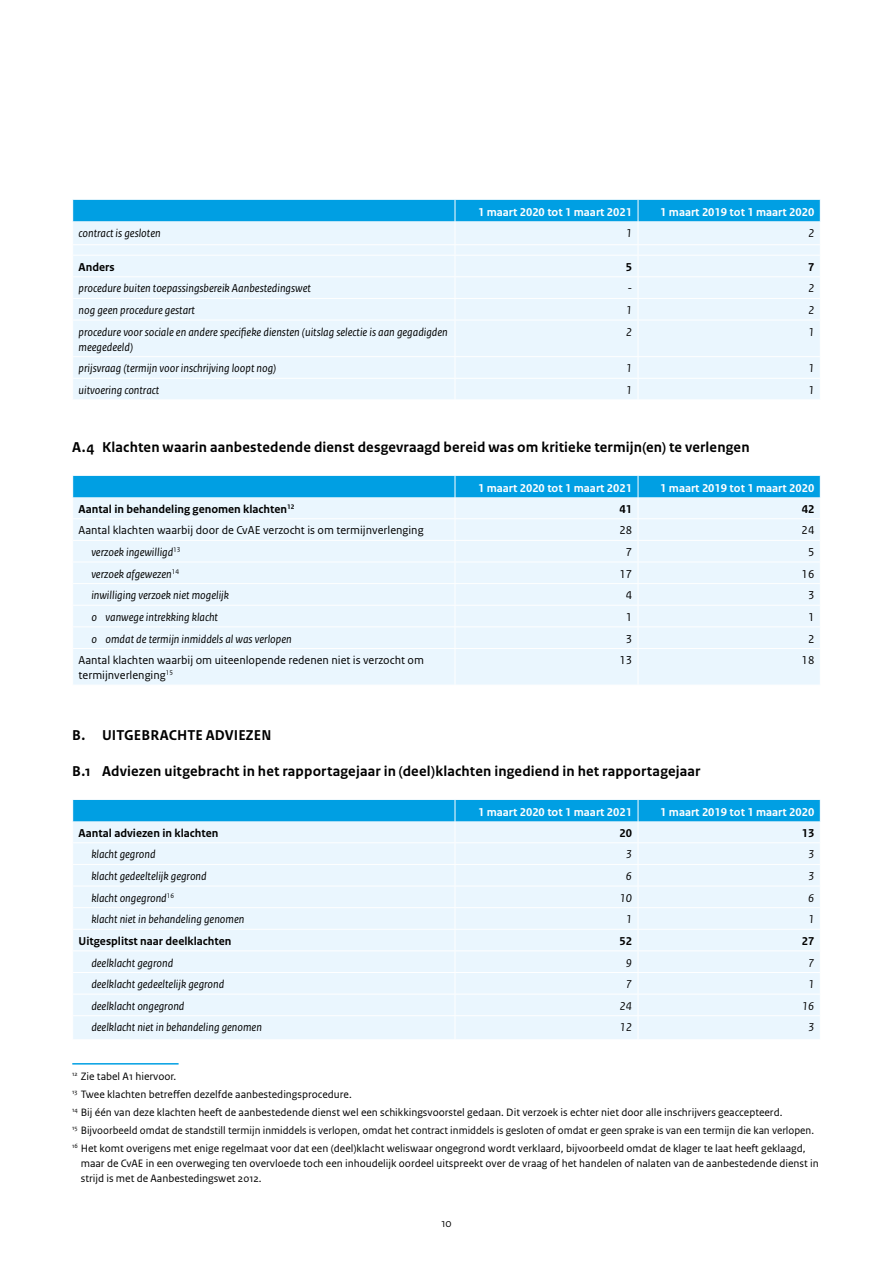
<style>
.page{position:relative;width:893px;height:1263px;background:#fff}
.page>*{position:absolute;margin:0;border:0;box-sizing:border-box;transform-origin:0 0}
.t1{font:700 15px "Rijksoverheid Sans Text";letter-spacing:.01em;color:#000}
.t2{font:italic 12px/15px "Rijksoverheid Sans Text";color:#000}
.t3{font:12px/15px "Rijksoverheid Sans Text";color:#000}
.t4{font:700 12px "Rijksoverheid Sans Text";color:#fff}
.t5{font:700 12px "Rijksoverheid Sans Text";color:#000}
.t6{font:12px "Rijksoverheid Sans Heading";color:#000}
.t7{font:11.25px/18px "Rijksoverheid Sans Text";color:#000}
</style>
<div class="page">
<div style="left:73px;top:321px;width:747px;height:78px;background:#eaf6fe"></div>
<hr style="left:455px;top:320px;width:1px;height:36px;background:#fff">
<hr style="left:638px;top:320px;width:1px;height:36px;background:#fff">
<hr style="left:72px;top:356px;width:383px;height:1px;background:#fff">
<hr style="left:455px;top:356px;width:183px;height:1px;background:#fff">
<hr style="left:638px;top:356px;width:183px;height:1px;background:#fff">
<hr style="left:72px;top:378px;width:383px;height:1px;background:#fff">
<hr style="left:455px;top:378px;width:183px;height:1px;background:#fff">
<svg style="left:455px;top:357px;width:1px;height:42px"></svg>
<hr style="left:638px;top:378px;width:183px;height:1px;background:#fff">
<svg style="left:638px;top:357px;width:1px;height:42px"></svg>
<svg style="left:72px;top:200px;width:749px;height:120px;background:#c1e7f9"></svg>
<div style="left:73px;top:649px;width:747px;height:36px;background:#eaf6fe"></div>
<hr style="left:455px;top:649px;width:1px;height:36px;background:#fff">
<hr style="left:638px;top:649px;width:1px;height:36px;background:#fff">
<svg style="left:72px;top:476px;width:749px;height:172px;background:#ceebfa"></svg>
<svg style="left:72px;top:800px;width:749px;height:239px;background:#d6eefb"></svg>
<hr style="left:72px;top:1063px;width:107px;height:1px;background:#009fe3">
<p class="t4" style="left:478px;top:205px;width:156px">1 maart 2020 tot 1 maart 2021</p>
<p class="t4" style="left:660px;top:205px;width:156px">1 maart 2019 tot 1 maart 2020</p>
<p class="t2" style="left:79px;top:226px;width:84px">contract is gesloten</p>
<p class="t2" style="left:626px;top:226px;width:8px">1</p>
<p class="t2" style="left:808px;top:226px;width:8px">2</p>
<p class="t5" style="left:79px;top:260px;width:37px">Anders</p>
<p class="t5" style="left:626px;top:260px;width:8px">5</p>
<p class="t5" style="left:808px;top:260px;width:8px">7</p>
<p class="t2" style="left:79px;top:281px;width:234px">procedure buiten toepassingsbereik Aanbestedingswet</p>
<p class="t2" style="left:627px;top:281px;width:6px">-</p>
<p class="t2" style="left:808px;top:281px;width:8px">2</p>
<p class="t2" style="left:79px;top:303px;width:118px">nog geen procedure gestart</p>
<p class="t2" style="left:626px;top:303px;width:8px">1</p>
<p class="t2" style="left:808px;top:303px;width:8px">2</p>
<p class="t2" style="left:79px;top:325px;width:371px">procedure voor sociale en andere specifieke diensten (uitslag selectie is aan gegadigden meegedeeld)</p>
<p class="t2" style="left:626px;top:325px;width:8px">2</p>
<p class="t2" style="left:808px;top:325px;width:8px">1</p>
<p class="t2" style="left:79px;top:361px;width:199px">prijsvraag (termijn voor inschrijving loopt nog)</p>
<p class="t2" style="left:626px;top:361px;width:8px">1</p>
<p class="t2" style="left:808px;top:361px;width:8px">1</p>
<p class="t2" style="left:79px;top:383px;width:82px">uitvoering contract</p>
<p class="t2" style="left:626px;top:383px;width:8px">1</p>
<p class="t2" style="left:808px;top:383px;width:8px">1</p>
<h1 class="t1" style="left:72px;top:438px;width:679px">A.4 Klachten waarin aanbestedende dienst desgevraagd bereid was om kritieke termijn(en) te verlengen</h1>
<p class="t4" style="left:478px;top:481px;width:156px">1 maart 2020 tot 1 maart 2021</p>
<p class="t4" style="left:660px;top:481px;width:156px">1 maart 2019 tot 1 maart 2020</p>
<p class="t5" style="left:79px;top:502px;width:217px">Aantal in behandeling genomen klachten<sup>12</sup></p>
<p class="t5" style="left:619px;top:502px;width:14px">41</p>
<p class="t5" style="left:802px;top:502px;width:14px">42</p>
<p class="t3" style="left:79px;top:523px;width:346px">Aantal klachten waarbij door de CvAE verzocht is om termijnverlenging</p>
<p class="t3" style="left:619px;top:523px;width:14px">28</p>
<p class="t3" style="left:802px;top:523px;width:14px">24</p>
<p class="t2" style="left:91px;top:545px;width:91px">verzoek ingewilligd<sup>13</sup></p>
<p class="t3" style="left:626px;top:545px;width:8px">7</p>
<p class="t3" style="left:808px;top:545px;width:8px">5</p>
<p class="t2" style="left:91px;top:566px;width:89px">verzoek afgewezen<sup>14</sup></p>
<p class="t3" style="left:619px;top:566px;width:14px">17</p>
<p class="t3" style="left:802px;top:566px;width:14px">16</p>
<p class="t2" style="left:91px;top:588px;width:139px">inwilliging verzoek niet mogelijk</p>
<p class="t3" style="left:626px;top:588px;width:8px">4</p>
<p class="t3" style="left:808px;top:588px;width:8px">3</p>
<p class="t2" style="left:91px;top:610px;width:128px">o vanwege intrekking klacht</p>
<p class="t3" style="left:626px;top:610px;width:8px">1</p>
<p class="t3" style="left:808px;top:610px;width:8px">1</p>
<p class="t2" style="left:91px;top:631px;width:202px">o omdat de termijn inmiddels al was verlopen</p>
<p class="t3" style="left:626px;top:631px;width:8px">3</p>
<p class="t3" style="left:808px;top:631px;width:8px">2</p>
<p class="t3" style="left:79px;top:653px;width:347px">Aantal klachten waarbij om uiteenlopende redenen niet is verzocht om termijnverlenging<sup>15</sup></p>
<p class="t3" style="left:619px;top:653px;width:14px">13</p>
<p class="t3" style="left:802px;top:653px;width:14px">18</p>
<h1 class="t1" style="left:72px;top:726px;width:201px">B. UITGEBRACHTE ADVIEZEN</h1>
<h1 class="t1" style="left:72px;top:762px;width:630px">B.1 Adviezen uitgebracht in het rapportagejaar in (deel)klachten ingediend in het rapportagejaar</h1>
<p class="t4" style="left:478px;top:805px;width:156px">1 maart 2020 tot 1 maart 2021</p>
<p class="t4" style="left:660px;top:805px;width:156px">1 maart 2019 tot 1 maart 2020</p>
<p class="t5" style="left:79px;top:826px;width:141px">Aantal adviezen in klachten</p>
<p class="t5" style="left:619px;top:826px;width:14px">20</p>
<p class="t5" style="left:802px;top:826px;width:14px">13</p>
<p class="t2" style="left:91px;top:847px;width:66px">klacht gegrond</p>
<p class="t2" style="left:626px;top:847px;width:8px">3</p>
<p class="t2" style="left:808px;top:847px;width:8px">3</p>
<p class="t2" style="left:91px;top:869px;width:117px">klacht gedeeltelijk gegrond</p>
<p class="t2" style="left:626px;top:869px;width:8px">6</p>
<p class="t2" style="left:808px;top:869px;width:8px">3</p>
<p class="t2" style="left:91px;top:890px;width:84px">klacht ongegrond<sup>16</sup></p>
<p class="t2" style="left:620px;top:890px;width:14px">10</p>
<p class="t2" style="left:808px;top:890px;width:8px">6</p>
<p class="t2" style="left:91px;top:912px;width:154px">klacht niet in behandeling genomen</p>
<p class="t2" style="left:626px;top:912px;width:8px">1</p>
<p class="t2" style="left:808px;top:912px;width:8px">1</p>
<p class="t5" style="left:79px;top:934px;width:154px">Uitgesplitst naar deelklachten</p>
<p class="t5" style="left:619px;top:934px;width:14px">52</p>
<p class="t5" style="left:802px;top:934px;width:14px">27</p>
<p class="t2" style="left:91px;top:955px;width:83px">deelklacht gegrond</p>
<p class="t2" style="left:626px;top:955px;width:8px">9</p>
<p class="t2" style="left:808px;top:955px;width:8px">7</p>
<p class="t2" style="left:91px;top:977px;width:134px">deelklacht gedeeltelijk gegrond</p>
<p class="t2" style="left:626px;top:977px;width:8px">7</p>
<p class="t2" style="left:808px;top:977px;width:8px">1</p>
<p class="t2" style="left:91px;top:999px;width:95px">deelklacht ongegrond</p>
<p class="t2" style="left:620px;top:999px;width:14px">24</p>
<p class="t2" style="left:802px;top:999px;width:14px">16</p>
<p class="t2" style="left:91px;top:1020px;width:172px">deelklacht niet in behandeling genomen</p>
<p class="t2" style="left:620px;top:1020px;width:14px">12</p>
<p class="t2" style="left:808px;top:1020px;width:8px">3</p>
<p class="t7" style="left:72px;top:1068px;width:743px"><sup>12</sup> Zie tabel A1 hiervoor.<br><sup>13</sup> Twee klachten betreffen dezelfde aanbestedingsprocedure.<br><sup>14</sup> Bij één van deze klachten heeft de aanbestedende dienst wel een schikkingsvoorstel gedaan. Dit verzoek is echter niet door alle inschrijvers geaccepteerd.<br><sup>15</sup> Bijvoorbeeld omdat de standstill termijn inmiddels is verlopen, omdat het contract inmiddels is gesloten of omdat er geen sprake is van een termijn die kan verlopen.<br><sup>16</sup> Het komt overigens met enige regelmaat voor dat een (deel)klacht weliswaar ongegrond wordt verklaard, bijvoorbeeld omdat de klager te laat heeft geklaagd,</p>
<p class="t7" style="left:81px;top:1156px;width:739px;line-height:15px">maar de CvAE in een overweging ten overvloede toch een inhoudelijk oordeel uitspreekt over de vraag of het handelen of nalaten van de aanbestedende dienst in strijd is met de Aanbestedingswet 2012.</p>
<p class="t6" style="left:441px;top:1216px;width:12px">10</p>
</div>
